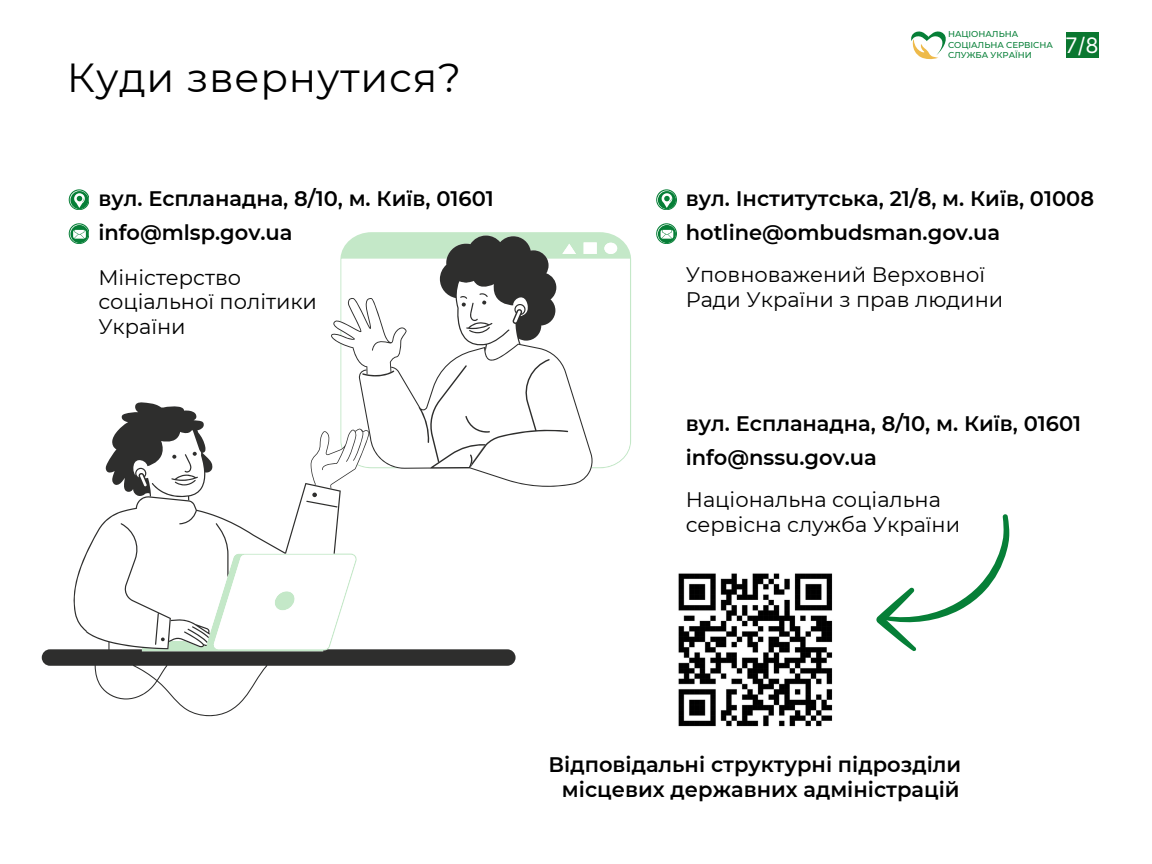
<style>
.page{position:relative;width:1152px;height:864px;background:#fff}
.page>*{position:absolute;margin:0;border:0;box-sizing:border-box;transform-origin:0 0}
.t1{font:40.5px "Montserrat";letter-spacing:.02em;color:#000}
.t2{font:21.3px "Inter";color:#fff}
.t3{font:600 21px "Montserrat";color:#000}
.t4{font:21px/24.8px "Montserrat";color:#000}
.t5{font:500 8.55px/10.5px "Montserrat";color:#067f37}
</style>
<div class="page">
<svg style="left:556px;top:242px;width:74px;height:227px"></svg>
<svg style="left:331px;top:236px;width:225px;height:108px"></svg>
<svg style="left:42px;top:344px;width:551px;height:373px"></svg>
<svg style="left:69px;top:189px;width:20px;height:21px"></svg>
<svg style="left:69px;top:223px;width:20px;height:21px"></svg>
<svg style="left:656px;top:189px;width:20px;height:21px"></svg>
<svg style="left:656px;top:223px;width:20px;height:21px"></svg>
<img style="left:678px;top:573px;width:155px;height:154px">
<svg style="left:876px;top:514px;width:133px;height:137px"></svg>
<div style="left:1066px;top:32px;width:33px;height:26px;background:#0a7730"></div>
<svg style="left:911px;top:31px;width:35px;height:28px"></svg>
<p class="t1" style="left:67px;top:53px;width:396px">Куди звернутися?</p>
<p class="t3" style="left:98px;top:186px;width:397px">вул. Еспланадна, 8/10, м. Київ, 01601</p>
<p class="t3" style="left:98px;top:219px;width:196px">info@mlsp.gov.ua</p>
<p class="t4" style="left:98px;top:265px;width:220px">Міністерство соціальної політики<br>України</p>
<p class="t5" style="left:948px;top:29px;width:106px">НАЦІОНАЛЬНА<br>СОЦІАЛЬНА СЕРВІСНА<br>СЛУЖБА УКРАЇНИ</p>
<p class="t2" style="left:1066px;top:33px;width:34px">7/8</p>
<p class="t3" style="left:686px;top:186px;width:410px">вул. Інститутська, 21/8, м. Київ, 01008</p>
<p class="t3" style="left:686px;top:219px;width:316px">hotline@ombudsman.gov.ua</p>
<p class="t4" style="left:686px;top:262px;width:319px">Уповноважений Верховної<br>Ради України з прав людини</p>
<p class="t3" style="left:686px;top:411px;width:397px">вул. Еспланадна, 8/10, м. Київ, 01601</p>
<p class="t3" style="left:686px;top:444px;width:193px">info@nssu.gov.ua</p>
<p class="t4" style="left:686px;top:487px;width:276px">Національна соціальна сервісна служба України</p>
<p class="t3" style="left:549px;top:752px;width:414px">Відповідальні структурні підрозділи</p>
<p class="t3" style="left:562px;top:776px;width:399px">місцевих державних адміністрацій</p>
</div>
